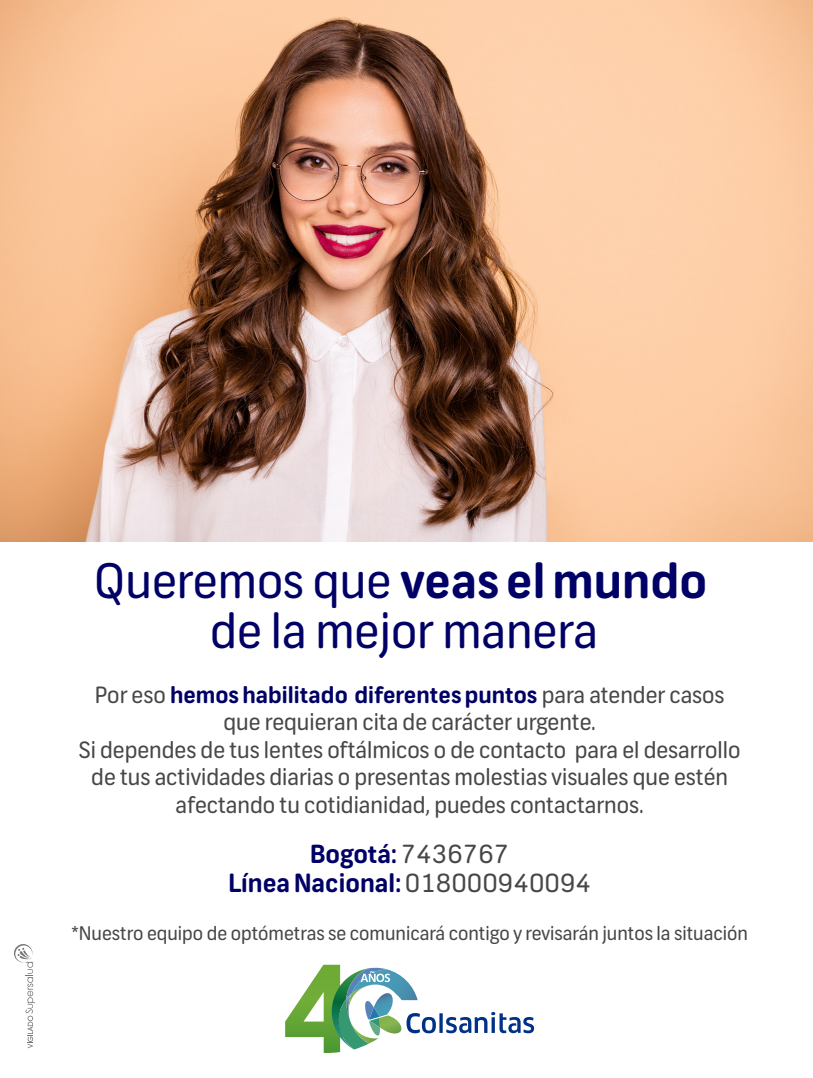
<style>
.page{position:relative;width:813px;height:1078px;background:#fff}
.page>*{position:absolute;margin:0;border:0;box-sizing:border-box;transform-origin:0 0}
.t1{font:47.5px/50px "FNB Sans";color:#006;text-align:center}
.t2{font:700 25px/28.8px "FNB Sans";color:#006;text-align:center}
.t3{font:22.5px/27.5px "FNB Sans";color:#474747;text-align:center}
.t4{font:18.75px "FNB Sans";color:#474747}
.s1{font-weight:700}
.s2{font-weight:700;color:#006}
.s3{font-weight:400;color:#474747}
</style>
<div class="page">
<img style="left:0;top:0;width:812px;height:542px">
<hr style="left:439px;top:1013px;width:3px;height:19px;background:#003186">
<svg style="left:446px;top:1012px;width:88px;height:21px"></svg>
<svg style="left:285px;top:964px;width:151px;height:89px"></svg>
<svg style="left:14px;top:944px;width:21px;height:104px"></svg>
<h1 class="t1" style="left:94px;top:556px;width:615px">Queremos que <span class="s1">veas el mundo </span>de la mejor manera</h1>
<p class="t3" style="left:79px;top:681px;width:663px">Por eso <span class="s2">hemos habilitado diferentes puntos</span> para atender casos que requieran cita de carácter urgente.<br>Si dependes de tus lentes oftálmicos o de contacto para el desarrollo de tus actividades diarias o presentas molestias visuales que estén afectando tu cotidianidad, puedes contactarnos.</p>
<p class="t2" style="left:228px;top:840px;width:364px">Bogotá:<span class="s3">7436767<br></span>Línea Nacional:<span class="s3">018000940094</span></p>
<p class="t4" style="left:71px;top:921px;width:678px">*Nuestro equipo de optómetras se comunicará contigo y revisarán juntos la situación</p>
</div>
